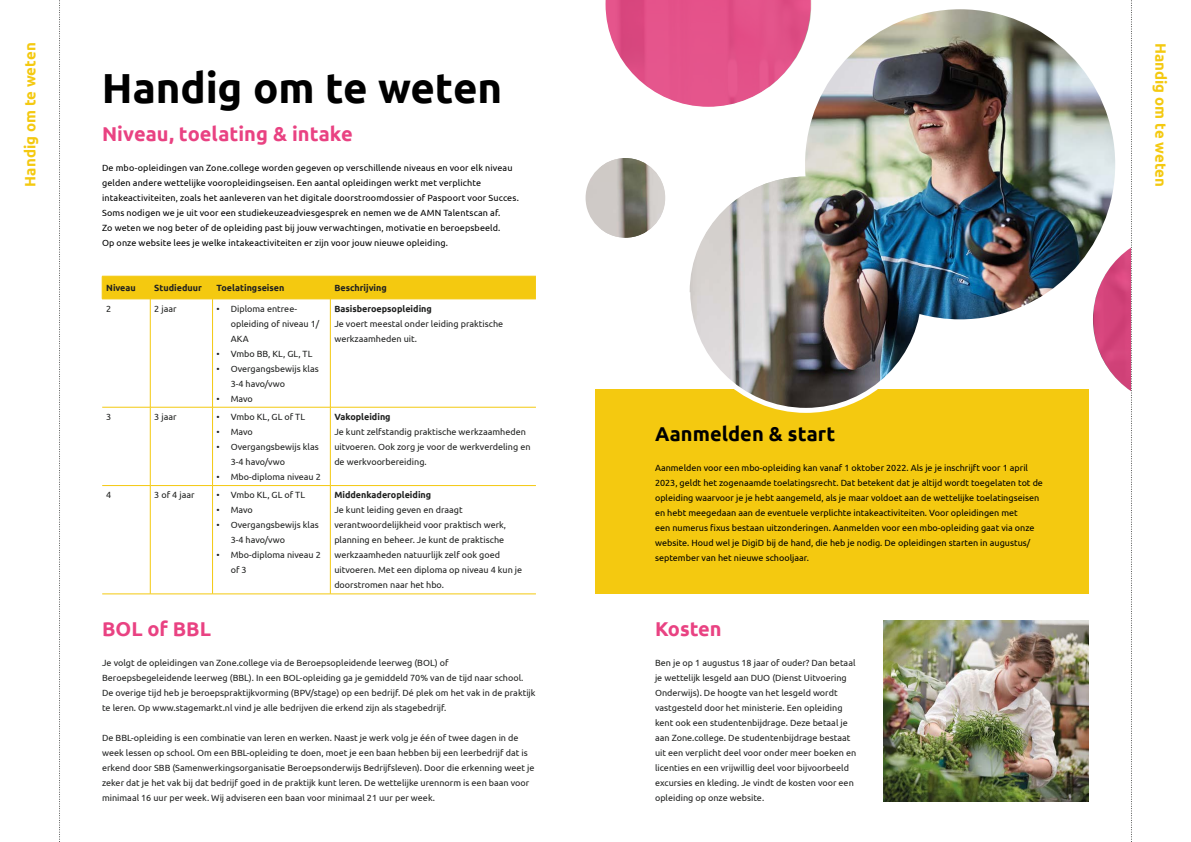
<style>
.page{position:relative;width:1191px;height:842px;background:#fff}
.page>*{position:absolute;margin:0;border:0;box-sizing:border-box;transform-origin:0 0}
.t1{font:700 42px "Ubuntu";letter-spacing:-.005em;color:#000}
.t2{font:700 20px "Ubuntu";color:#e94282}
.t3{font:700 20px "Ubuntu";letter-spacing:.005em;color:#000}
.t4{font:700 15px "Ubuntu";letter-spacing:.005em;color:#f4c910}
.t5{font:9px/15px "Ubuntu";color:#202120}
.t6{font:9px/15px "Ubuntu";color:#000}
.t7{font:700 9px "Ubuntu";color:#202120}
</style>
<div class="page">
<img style="left:595px;top:0;width:498px;height:390px">
<svg style="left:102px;top:276px;width:434px;height:23px;background:#f4c911"></svg>
<hr style="left:102px;top:299px;width:48px;height:1px;background:#f4c910">
<hr style="left:150px;top:299px;width:62px;height:1px;background:#f4c910">
<hr style="left:150px;top:299px;width:1px;height:108px;background:#f4c910">
<hr style="left:212px;top:299px;width:118px;height:1px;background:#f4c910">
<hr style="left:212px;top:299px;width:1px;height:108px;background:#f4c910">
<hr style="left:330px;top:299px;width:206px;height:1px;background:#f4c910">
<hr style="left:330px;top:299px;width:1px;height:108px;background:#f4c910">
<hr style="left:102px;top:407px;width:48px;height:1px;background:#f4c910">
<hr style="left:150px;top:407px;width:62px;height:1px;background:#f4c910">
<hr style="left:150px;top:407px;width:1px;height:78px;background:#f4c910">
<hr style="left:212px;top:407px;width:118px;height:1px;background:#f4c910">
<hr style="left:212px;top:407px;width:1px;height:78px;background:#f4c910">
<hr style="left:330px;top:407px;width:206px;height:1px;background:#f4c910">
<hr style="left:330px;top:407px;width:1px;height:78px;background:#f4c910">
<hr style="left:102px;top:485px;width:48px;height:1px;background:#f4c910">
<hr style="left:150px;top:485px;width:62px;height:1px;background:#f4c910">
<hr style="left:150px;top:486px;width:1px;height:108px;background:#f4c910">
<hr style="left:212px;top:485px;width:118px;height:1px;background:#f4c910">
<hr style="left:212px;top:486px;width:1px;height:108px;background:#f4c910">
<hr style="left:330px;top:485px;width:206px;height:1px;background:#f4c910">
<hr style="left:330px;top:486px;width:1px;height:108px;background:#f4c910">
<hr style="left:102px;top:594px;width:48px;height:1px;background:#f4c910">
<hr style="left:150px;top:594px;width:62px;height:1px;background:#f4c910">
<hr style="left:212px;top:594px;width:118px;height:1px;background:#f4c910">
<hr style="left:330px;top:594px;width:206px;height:1px;background:#f4c910">
<img style="left:883px;top:620px;width:206px;height:181px">
<div style="left:595px;top:390px;width:494px;height:204px;background:#f4c910"></div>
<img style="left:585px;top:158px;width:80px;height:80px;border-radius:40px">
<svg style="left:680px;top:282px;width:245px;height:131px"></svg>
<img style="left:690px;top:177px;width:231px;height:231px;border-radius:116px">
<svg style="left:59px;top:0;width:1px;height:842px"></svg>
<svg style="left:1093px;top:0;width:39px;height:842px"></svg>
<h3 class="t4" style="left:21px;top:187px;width:146px;rotate:-90deg">Handig om te weten</h3>
<h1 class="t1" style="left:102px;top:62px;width:402px">Handig om te weten</h1>
<h2 class="t2" style="left:102px;top:122px;width:252px">Niveau, toelating &amp; intake</h2>
<p class="t6" style="left:102px;top:160px;width:418px">De mbo-opleidingen van Zone.college worden gegeven op verschillende niveaus en voor elk niveau gelden andere wettelijke vooropleidingseisen. Een aantal opleidingen werkt met verplichte intakeactiviteiten, zoals het aanleveren van het digitale doorstroomdossier of Paspoort voor Succes.<br>Soms nodigen we je uit voor een studiekeuzeadviesgesprek en nemen we de AMN Talentscan af.<br>Zo weten we nog beter of de opleiding past bij jouw verwachtingen, motivatie en beroepsbeeld.<br>Op onze website lees je welke intakeactiviteiten er zijn voor jouw nieuwe opleiding.</p>
<p class="t7" style="left:106px;top:282px;width:31px">Niveau</p>
<p class="t7" style="left:154px;top:282px;width:49px">Studieduur</p>
<p class="t7" style="left:216px;top:282px;width:69px">Toelatingseisen</p>
<p class="t7" style="left:334px;top:282px;width:54px">Beschrijving</p>
<p class="t5" style="left:106px;top:301px;width:7px">2</p>
<p class="t5" style="left:154px;top:301px;width:24px">2 jaar</p>
<p class="t5" style="left:231px;top:301px;width:90px;text-indent:-14px">• Diploma entree&shy;opleiding of niveau 1/<br>AKA</p>
<p class="t5" style="left:216px;top:346px;width:97px">• Vmbo BB, KL, GL, TL</p>
<p class="t5" style="left:231px;top:361px;width:90px;text-indent:-14px">• Overgangsbewijs klas<br>3-4 havo/vwo</p>
<p class="t5" style="left:216px;top:391px;width:38px">• Mavo</p>
<p class="t7" style="left:334px;top:303px;width:99px">Basisberoepsopleiding</p>
<p class="t5" style="left:334px;top:316px;width:170px">Je voert meestal onder leiding praktische werkzaamheden uit.</p>
<p class="t5" style="left:106px;top:409px;width:7px">3</p>
<p class="t5" style="left:154px;top:409px;width:24px">3 jaar</p>
<p class="t5" style="left:216px;top:409px;width:90px">• Vmbo KL, GL of TL</p>
<p class="t5" style="left:216px;top:424px;width:38px">• Mavo</p>
<p class="t5" style="left:231px;top:439px;width:90px;text-indent:-14px">• Overgangsbewijs klas<br>3-4 havo/vwo</p>
<p class="t5" style="left:216px;top:469px;width:106px">• Mbo-diploma niveau 2</p>
<p class="t5" style="left:106px;top:487px;width:7px">4</p>
<p class="t5" style="left:154px;top:487px;width:42px">3 of 4 jaar</p>
<p class="t5" style="left:216px;top:487px;width:90px">• Vmbo KL, GL of TL</p>
<p class="t5" style="left:216px;top:502px;width:38px">• Mavo</p>
<p class="t5" style="left:231px;top:517px;width:90px;text-indent:-14px">• Overgangsbewijs klas<br>3-4 havo/vwo</p>
<p class="t5" style="left:231px;top:547px;width:92px;text-indent:-14px">• Mbo-diploma niveau 2 of 3</p>
<p class="t7" style="left:334px;top:411px;width:58px">Vakopleiding</p>
<p class="t5" style="left:334px;top:424px;width:198px">Je kunt zelfstandig praktische werkzaamheden uitvoeren. Ook zorg je voor de werkverdeling en de werkvoorbereiding.</p>
<p class="t7" style="left:334px;top:490px;width:98px">Middenkaderopleiding</p>
<p class="t5" style="left:334px;top:502px;width:189px">Je kunt leiding geven en draagt verantwoordelijkheid voor praktisch werk, planning en beheer. Je kunt de praktische werkzaamheden natuurlijk zelf ook goed uitvoeren. Met een diploma op niveau 4 kun je doorstromen naar het hbo.</p>
<h2 class="t2" style="left:102px;top:617px;width:110px">BOL of BBL</h2>
<p class="t5" style="left:102px;top:655px;width:435px">Je volgt de opleidingen van Zone.college via de Beroepsopleidende leerweg (BOL) of Beroepsbegeleidende leerweg (BBL). In een BOL-opleiding ga je gemiddeld 70% van de tijd naar school.<br>De overige tijd heb je beroepspraktijkvorming (BPV/stage) op een bedrijf. Dé plek om het vak in de praktijk te leren. Op www.stagemarkt.nl vind je alle bedrijven die erkend zijn als stagebedrijf.</p>
<p class="t5" style="left:102px;top:730px;width:434px">De BBL-opleiding is een combinatie van leren en werken. Naast je werk volg je één of twee dagen in de week lessen op school. Om een BBL-opleiding te doen, moet je een baan hebben bij een leerbedrijf dat is erkend door SBB (Samenwerkingsorganisatie Beroepsonderwijs Bedrijfsleven). Door die erkenning weet je zeker dat je het vak bij dat bedrijf goed in de praktijk kunt leren. De wettelijke urennorm is een baan voor minimaal 16 uur per week. Wij adviseren een baan voor minimaal 21 uur per week.</p>
<h2 class="t3" style="left:655px;top:422px;width:182px">Aanmelden &amp; start</h2>
<p class="t6" style="left:655px;top:460px;width:389px">Aanmelden voor een mbo-opleiding kan vanaf 1 oktober 2022. Als je je inschrijft voor 1 april 2023, geldt het zogenaamde toelatingsrecht. Dat betekent dat je altijd wordt toegelaten tot de opleiding waarvoor je je hebt aangemeld, als je maar voldoet aan de wettelijke toelatingseisen en hebt meegedaan aan de eventuele verplichte intakeactiviteiten. Voor opleidingen met<br>een numerus fixus bestaan uitzonderingen. Aanmelden voor een mbo-opleiding gaat via onze website. Houd wel je DigiD bij de hand, die heb je nodig. De opleidingen starten in augustus/ september van het nieuwe schooljaar.</p>
<h2 class="t2" style="left:655px;top:617px;width:68px">Kosten</h2>
<p class="t5" style="left:655px;top:655px;width:203px">Ben je op 1 augustus 18 jaar of ouder? Dan betaal je wettelijk lesgeld aan DUO (Dienst Uitvoering Onderwijs). De hoogte van het lesgeld wordt vastgesteld door het ministerie. Een opleiding kent ook een studentenbijdrage. Deze betaal je aan Zone.college. De studentenbijdrage bestaat uit een verplicht deel voor onder meer boeken en licenties en een vrijwillig deel voor bijvoorbeeld excursies en kleding. Je vindt de kosten voor een opleiding op onze website.</p>
<h3 class="t4" style="left:1169px;top:43px;width:146px;rotate:90deg">Handig om te weten</h3>
</div>
